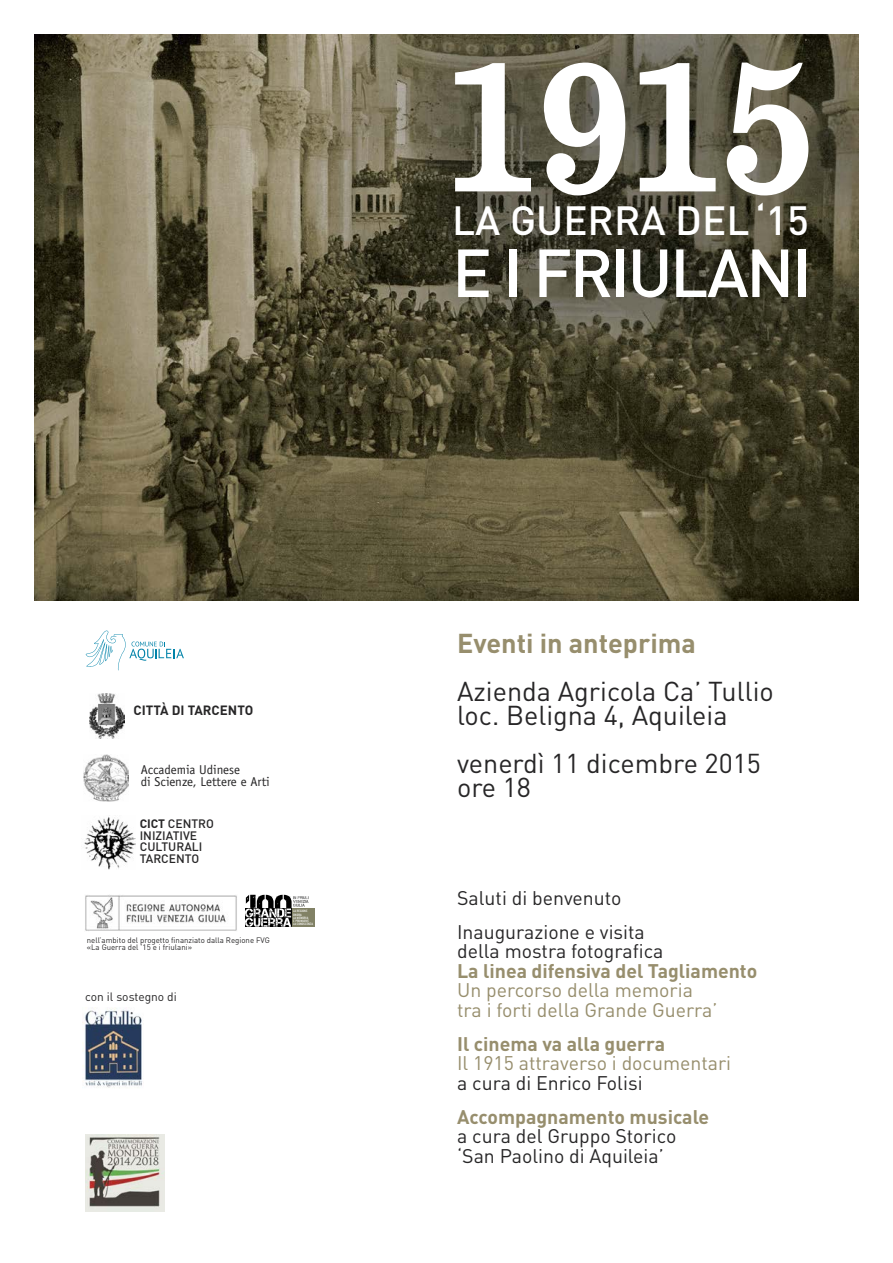
<style>
.page{position:relative;width:893px;height:1263px;background:#fff}
.page>*{position:absolute;margin:0;border:0;box-sizing:border-box;transform-origin:0 0}
.t1{font:184.65px "Clarendon";color:#fff}
.t2{font:500 66.75px "DIN";letter-spacing:-.04em;color:#fff}
.t3{font:500 40.35px "DIN";color:#fff}
.t4{font:27px/24px "DIN";color:#272627}
.t5{font:700 27px "DIN";color:#978e6d}
.t6{font:19.5px/34px "DIN";color:#272627}
.t7{font:19.5px/19.5px "DIN";color:#978e6d}
.t8{font:700 19.5px "DIN";color:#978e6d}
.t9{font:700 13.35px "DIN";color:#272627}
.t10{font:12.9px/12.1px "Officina Sans";color:#272627}
.t11{font:500 12.15px/11.6px "DIN";color:#272627}
.t12{font:12px "DIN";color:#272627}
.t13{font:7.8px/7.8px "DIN";color:#272627}
.t14{font:condensed 3.3px/3.2px "Interstate";letter-spacing:.005em;color:#fff}
.s1{font-weight:700}
</style>
<div class="page">
<img style="left:34px;top:34px;width:825px;height:567px">
<img style="left:82px;top:1008px;width:60px;height:80px">
<img style="left:83px;top:754px;width:45px;height:47px">
<img style="left:85px;top:895px;width:152px;height:36px">
<svg style="left:86px;top:631px;width:98px;height:39px"></svg>
<svg style="left:85px;top:1211px;width:80px;height:1px"></svg>
<img style="left:85px;top:1134px;width:80px;height:77px">
<img style="left:84px;top:817px;width:51px;height:52px">
<img style="left:90px;top:693px;width:34px;height:45px">
<div style="left:292px;top:908px;width:23px;height:19px;background:#818165"></div>
<svg style="left:245px;top:895px;width:64px;height:32px"></svg>
<p class="t9" style="left:134px;top:703px;width:121px">CITTÀ DI TARCENTO</p>
<p class="t10" style="left:141px;top:765px;width:131px">Accademia Udinese<br>di Scienze, Lettere e Arti</p>
<p class="t11" style="left:140px;top:818px;width:76px"><span class="s1">CICT</span> CENTRO<br>INIZIATIVE<br>CULTURALI<br>TARCENTO</p>
<p class="t13" style="left:87px;top:936px;width:185px">nell’ambito del progetto finanziato dalla Regione FVG «La Guerra del ’15 e i friulani»</p>
<p class="t12" style="left:85px;top:989px;width:93px">con il sostegno di</p>
<p class="t14" style="left:293px;top:910px;width:21px">LA REGIONE<br>ONORA<br>LA MEMORIA<br>E PROMUOVE<br>LA CONOSCENZA</p>
<h1 class="t1" style="left:445px;top:64px;width:370px">1915</h1>
<h3 class="t3" style="left:452px;top:198px;width:358px">LA GUERRA DEL ‘15</h3>
<h2 class="t2" style="left:452px;top:235px;width:361px">E I FRIULANI</h2>
<h3 class="t5" style="left:457px;top:628px;width:240px">Eventi in anteprima</h3>
<h3 class="t4" style="left:457px;top:680px;width:318px">Azienda Agricola Ca’ Tullio loc. Beligna 4, Aquileia</h3>
<h3 class="t4" style="left:457px;top:752px;width:305px">venerdì 11 dicembre 2015 ore 18</h3>
<p class="t6" style="left:457px;top:881px;width:189px">Saluti di benvenuto<br>Inaugurazione e visita</p>
<p class="t6" style="left:457px;top:934px;width:208px">della mostra fotografica</p>
<p class="t8" style="left:457px;top:959px;width:302px">La linea difensiva del Tagliamento</p>
<p class="t7" style="left:457px;top:981px;width:262px">Un percorso della memoria tra i forti della Grande Guerra’</p>
<p class="t8" style="left:457px;top:1032px;width:210px">Il cinema va alla guerra</p>
<p class="t7" style="left:457px;top:1054px;width:276px">Il 1915 attraverso i documentari</p>
<p class="t6" style="left:457px;top:1066px;width:187px">a cura di Enrico Folisi</p>
<p class="t8" style="left:457px;top:1105px;width:254px">Accompagnamento musicale</p>
<p class="t6" style="left:457px;top:1127px;width:221px;line-height:19.5px">a cura del Gruppo Storico ‘San Paolino di Aquileia’</p>
</div>
